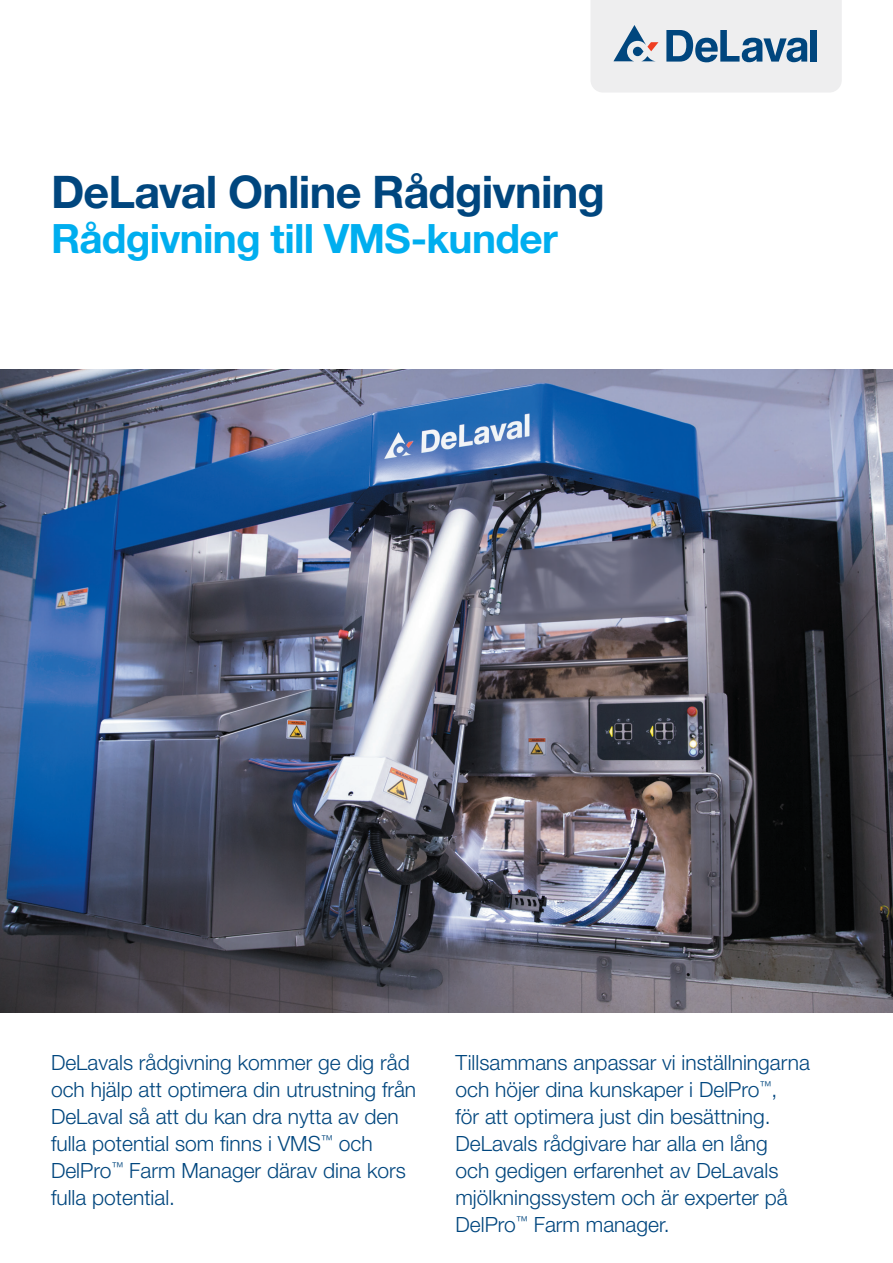
<style>
.page{position:relative;width:893px;height:1263px;background:#fff}
.page>*{position:absolute;margin:0;border:0;box-sizing:border-box;transform-origin:0 0}
.t1{font:700 45px "Helvetica Neue LT Std";letter-spacing:-.02em;color:#00467e}
.t2{font:700 40.5px "Helvetica Neue LT Std";letter-spacing:-.02em;color:#00aeef}
.t3{font:300 21px/27px "Helvetica Neue LT Std";color:#00467e}
</style>
<div class="page">
<svg style="left:591px;top:0;width:251px;height:92px;background:#d1d9e0"></svg>
<img style="left:0;top:370px;width:893px;height:642px">
<h1 class="t1" style="left:51px;top:164px;width:555px">DeLaval Online Rådgivning</h1>
<h2 class="t2" style="left:51px;top:213px;width:508px">Rådgivning till VMS-kunder</h2>
<p class="t3" style="left:51px;top:1048px;width:367px">DeLavals rådgivning kommer ge dig råd och hjälp att optimera din utrustning från DeLaval så att du kan dra nytta av den fulla potential som finns i VMS<sup>™</sup> och DelPro<sup>™</sup> Farm Manager därav dina kors fulla potential.</p>
<p class="t3" style="left:455px;top:1048px;width:356px">Tillsammans anpassar vi inställningarna och höjer dina kunskaper i DelPro<sup>™</sup>,<br>för att optimera just din besättning.<br>DeLavals rådgivare har alla en lång<br>och gedigen erfarenhet av DeLavals mjölkningssystem och är experter på DelPro<sup>™</sup> Farm manager.</p>
</div>
